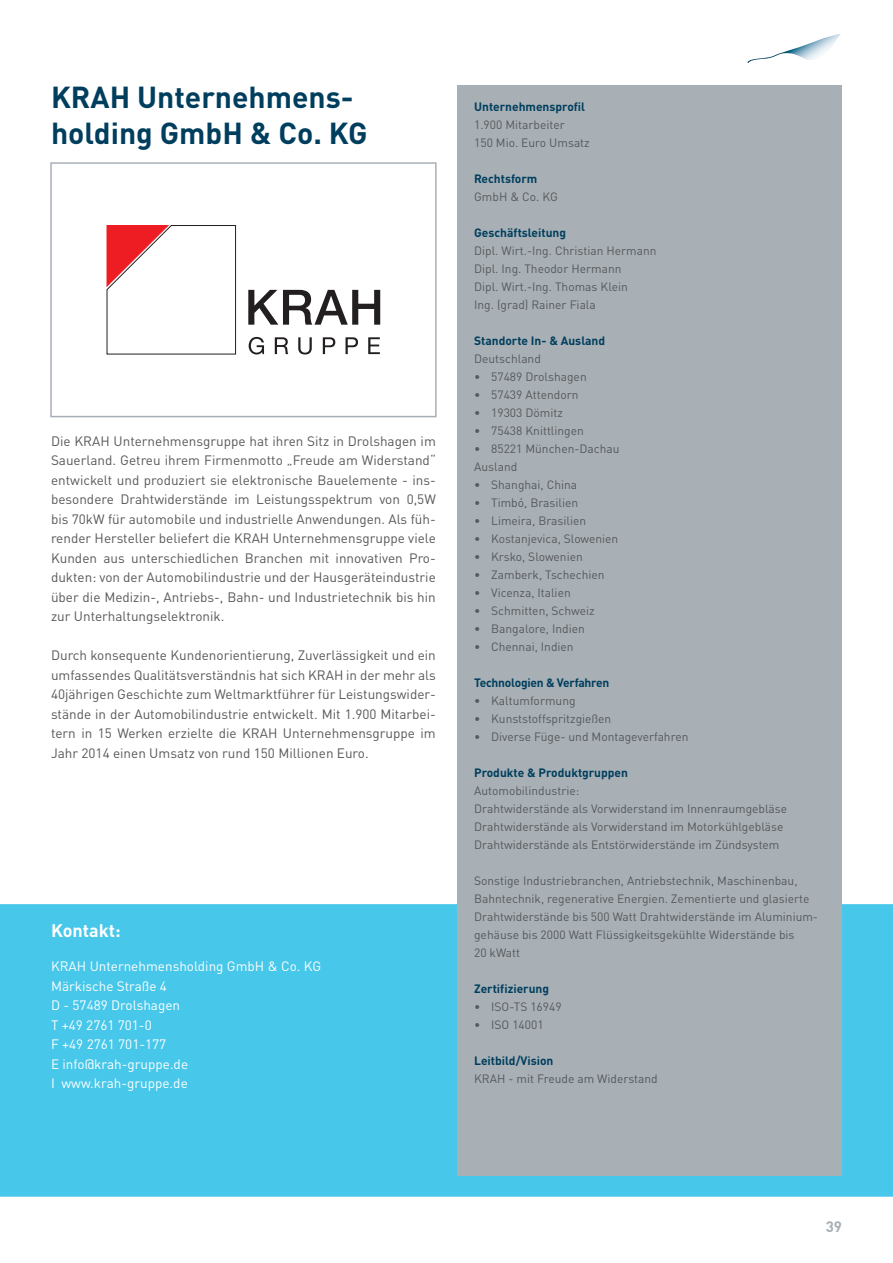
<style>
.page{position:relative;width:893px;height:1263px;background:#fff}
.page>*{position:absolute;margin:0;border:0;box-sizing:border-box;transform-origin:0 0}
.t1{font:700 30px/36px "DINOT";color:#003e5d}
.t2{font:700 18px "DINOT";color:#fff}
.t3{font:700 15px "DINOT";color:#a8b0b6}
.t4{font:13.5px/19.5px "DINOT";color:#57585a;text-align:justify}
.t5{font:13.5px/19.5px "DINOT";color:#fff}
.t6{font:12px/18px "DINOT";color:#57585a}
.t7{font:700 12px "DINOT";color:#003e5d}
.t8{font:700 12px "DINOT";letter-spacing:-.02em;color:#003e5d}
</style>
<div class="page">
<img style="left:747px;top:34px;width:94px;height:29px">
<div style="left:0;top:904px;width:893px;height:293px;background:#47c7ea"></div>
<div style="left:457px;top:85px;width:384px;height:1091px;background:#a8b0b6"></div>
<svg style="left:107px;top:225px;width:129px;height:129px"></svg>
<svg style="left:249px;top:337px;width:15px;height:17px"></svg>
<svg style="left:275px;top:337px;width:13px;height:17px"></svg>
<svg style="left:298px;top:337px;width:14px;height:17px"></svg>
<svg style="left:323px;top:337px;width:12px;height:17px"></svg>
<svg style="left:345px;top:337px;width:13px;height:17px"></svg>
<svg style="left:368px;top:337px;width:12px;height:17px"></svg>
<svg style="left:248px;top:290px;width:132px;height:35px"></svg>
<div style="left:50px;top:162px;width:387px;height:255px;border:2px solid #a8b0b6"></div>
<h1 class="t1" style="left:51px;top:78px;width:318px">KRAH Unternehmens&shy;holding GmbH &amp; Co. KG</h1>
<p class="t4" style="left:51px;top:431px;width:386px">Die KRAH Unternehmensgruppe hat ihren Sitz in Drolshagen im Sauerland. Getreu ihrem Firmenmotto „Freude am Widerstand“ entwickelt und produziert sie elektronische Bauelemente - ins&shy;besondere Drahtwiderstände im Leistungsspektrum von 0,5W bis 70kW für automobile und industrielle Anwendungen. Als füh&shy;render Hersteller beliefert die KRAH Unternehmensgruppe viele Kunden aus unterschiedlichen Branchen mit innovativen Pro&shy;dukten: von der Automobilindustrie und der Hausgeräteindustrie über die Medizin-, Antriebs-, Bahn- und Industrietechnik bis hin zur Unterhaltungselektronik.</p>
<p class="t4" style="left:51px;top:645px;width:386px">Durch konsequente Kundenorientierung, Zuverlässigkeit und ein umfassendes Qualitätsverständnis hat sich KRAH in der mehr als 40jährigen Geschichte zum Weltmarktführer für Leistungswider&shy;stände in der Automobilindustrie entwickelt. Mit 1.900 Mitarbei&shy;tern in 15 Werken erzielte die KRAH Unternehmensgruppe im Jahr 2014 einen Umsatz von rund 150 Millionen Euro.</p>
<h2 class="t2" style="left:51px;top:919px;width:71px">Kontakt:</h2>
<p class="t5" style="left:51px;top:956px;width:272px">KRAH Unternehmensholding GmbH &amp; Co. KG<br>Märkische Straße 4<br>D - 57489 Drolshagen<br>T +49 2761 701-0<br>F +49 2761 701-177<br>E info@krah-gruppe.de<br>I www.krah-gruppe.de</p>
<p class="t7" style="left:474px;top:99px;width:113px">Unternehmensprofil</p>
<p class="t6" style="left:474px;top:116px;width:117px">1.900 Mitarbeiter<br>150 Mio. Euro Umsatz</p>
<p class="t7" style="left:474px;top:171px;width:65px">Rechtsform</p>
<p class="t6" style="left:474px;top:188px;width:85px">GmbH &amp; Co. KG</p>
<p class="t7" style="left:474px;top:225px;width:93px">Geschäftsleitung</p>
<p class="t6" style="left:474px;top:242px;width:184px">Dipl. Wirt.-Ing. Christian Hermann<br>Dipl. Ing. Theodor Hermann<br>Dipl. Wirt.-Ing. Thomas Klein<br>Ing. (grad) Rainer Fiala</p>
<p class="t7" style="left:474px;top:333px;width:133px">Standorte In- &amp; Ausland</p>
<p class="t6" style="left:474px;top:350px;width:68px">Deutschland</p>
<p class="t6" style="left:474px;top:368px;width:114px">• 57489 Drolshagen</p>
<p class="t6" style="left:474px;top:386px;width:106px">• 57439 Attendorn</p>
<p class="t6" style="left:474px;top:404px;width:90px">• 19303 Dömitz</p>
<p class="t6" style="left:474px;top:422px;width:111px">• 75438 Knittlingen</p>
<p class="t6" style="left:474px;top:440px;width:147px">• 85221 München-Dachau<br>Ausland</p>
<p class="t6" style="left:474px;top:476px;width:105px">• Shanghai, China</p>
<p class="t6" style="left:474px;top:494px;width:106px">• Timbó, Brasilien</p>
<p class="t6" style="left:474px;top:512px;width:114px">• Limeira, Brasilien</p>
<p class="t6" style="left:474px;top:530px;width:146px">• Kostanjevica, Slowenien</p>
<p class="t6" style="left:474px;top:548px;width:110px">• Krsko, Slowenien</p>
<p class="t6" style="left:474px;top:566px;width:132px">• Zamberk, Tschechien</p>
<p class="t6" style="left:474px;top:584px;width:98px">• Vicenza, Italien</p>
<p class="t6" style="left:474px;top:602px;width:122px">• Schmitten, Schweiz</p>
<p class="t6" style="left:474px;top:620px;width:112px">• Bangalore, Indien</p>
<p class="t6" style="left:474px;top:638px;width:101px">• Chennai, Indien</p>
<p class="t8" style="left:474px;top:675px;width:137px">Technologien &amp; Verfahren</p>
<p class="t6" style="left:474px;top:692px;width:103px">• Kaltumformung</p>
<p class="t6" style="left:474px;top:710px;width:139px">• Kunststoffspritzgießen</p>
<p class="t6" style="left:474px;top:728px;width:216px">• Diverse Füge- und Montageverfahren</p>
<p class="t7" style="left:474px;top:765px;width:155px">Produkte &amp; Produktgruppen</p>
<p class="t6" style="left:474px;top:782px;width:315px">Automobilindustrie:<br>Drahtwiderstände als Vorwiderstand im Innenraumgebläse Drahtwiderstände als Vorwiderstand im Motorkühlgebläse Drahtwiderstände als Entstörwiderstände im Zündsystem</p>
<p class="t6" style="left:474px;top:872px;width:345px">Sonstige Industriebranchen, Antriebstechnik, Maschinenbau, Bahntechnik, regenerative Energien. Zementierte und glasierte Drahtwiderstände bis 500 Watt Drahtwiderstände im Aluminium&shy;gehäuse bis 2000 Watt Flüssigkeitsgekühlte Widerstände bis<br>20 kWatt</p>
<p class="t7" style="left:474px;top:981px;width:77px">Zertifizierung</p>
<p class="t6" style="left:474px;top:998px;width:89px">• ISO-TS 16949</p>
<p class="t6" style="left:474px;top:1016px;width:71px">• ISO 14001</p>
<p class="t7" style="left:474px;top:1053px;width:81px">Leitbild/Vision</p>
<p class="t6" style="left:474px;top:1070px;width:185px">KRAH - mit Freude am Widerstand</p>
<p class="t3" style="left:826px;top:1217px;width:18px">39</p>
</div>
